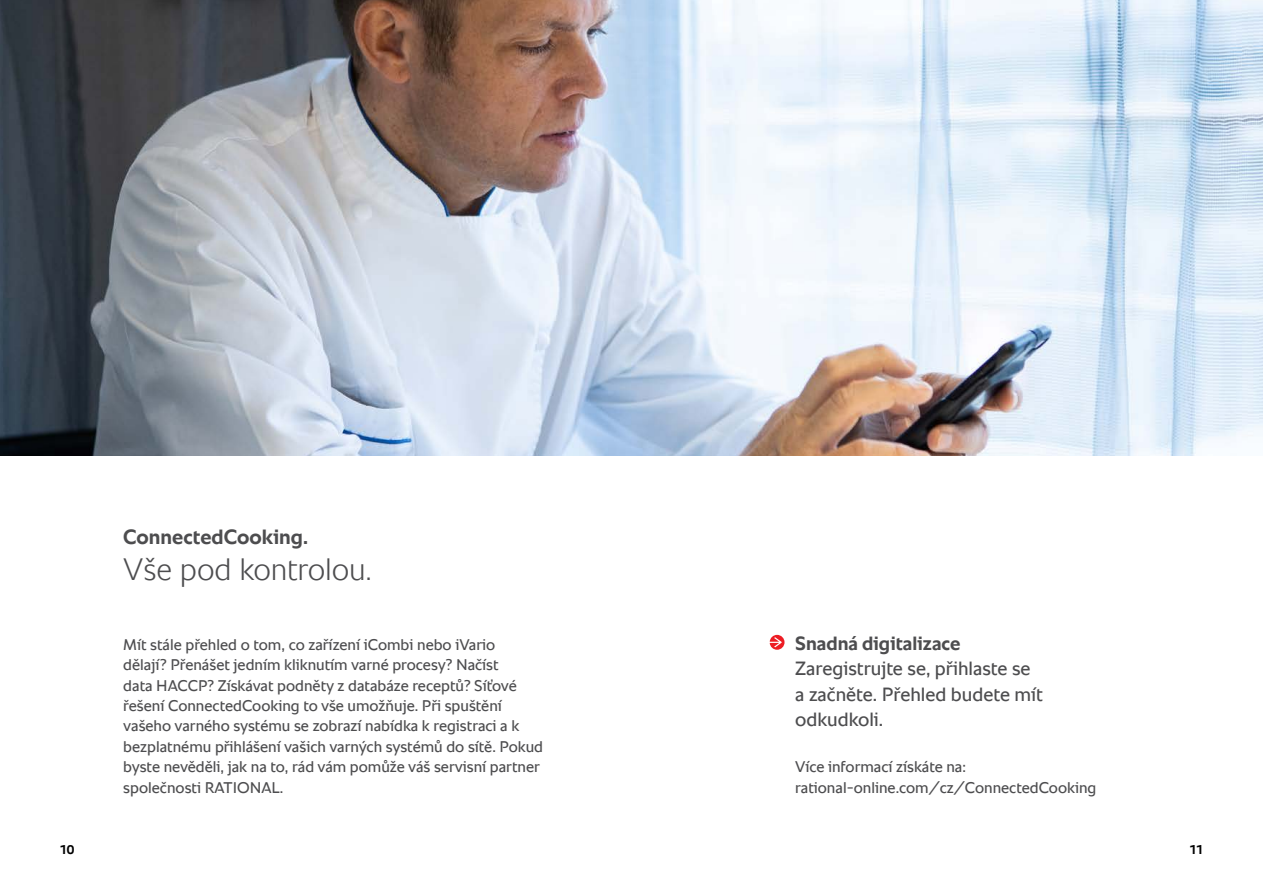
<style>
.page{position:relative;width:1263px;height:893px;background:#fff}
.page>*{position:absolute;margin:0;border:0;box-sizing:border-box;transform-origin:0 0}
.t1{font:300 31.5px "RATIONAL Sans TT";letter-spacing:-.01em;color:#4d4d4f}
.t2{font:700 21px "RATIONAL Sans TT";color:#4d4d4f}
.t3{font:19.5px/25.5px "RATIONAL Sans TT";color:#4d4d4f}
.t4{font:700 19.5px "RATIONAL Sans TT";color:#4d4d4f}
.t5{font:15.75px/20.4px "RATIONAL Sans TT";color:#4d4d4f}
.t6{font:700 12.75px "RATIONAL Sans TT";color:#000}
</style>
<div class="page">
<img style="left:0;top:0;width:1263px;height:456px">
<svg style="left:770px;top:635px;width:14px;height:15px"></svg>
<h2 class="t2" style="left:123px;top:521px;width:186px">ConnectedCooking.</h2>
<h1 class="t1" style="left:123px;top:546px;width:250px">Vše pod kontrolou.</h1>
<p class="t5" style="left:123px;top:634px;width:421px">Mít stále přehled o tom, co zařízení iCombi nebo iVario<br>dělají? Přenášet jedním kliknutím varné procesy? Načíst<br>data HACCP? Získávat podněty z databáze receptů? Síťové řešení ConnectedCooking to vše umožňuje. Při spuštění vašeho varného systému se zobrazí nabídka k registraci a k bezplatnému přihlášení vašich varných systémů do sítě. Pokud byste nevěděli, jak na to, rád vám pomůže váš servisní partner společnosti RATIONAL.</p>
<p class="t4" style="left:795px;top:629px;width:167px">Snadná digitalizace</p>
<p class="t3" style="left:795px;top:656px;width:249px">Zaregistrujte se, přihlaste se a začněte. Přehled budete mít odkudkoli.</p>
<p class="t5" style="left:795px;top:757px;width:303px">Více informací získáte na: rational-online.com/cz/ConnectedCooking</p>
<p class="t6" style="left:60px;top:840px;width:16px">10</p>
<p class="t6" style="left:1189px;top:840px;width:16px">11</p>
</div>
